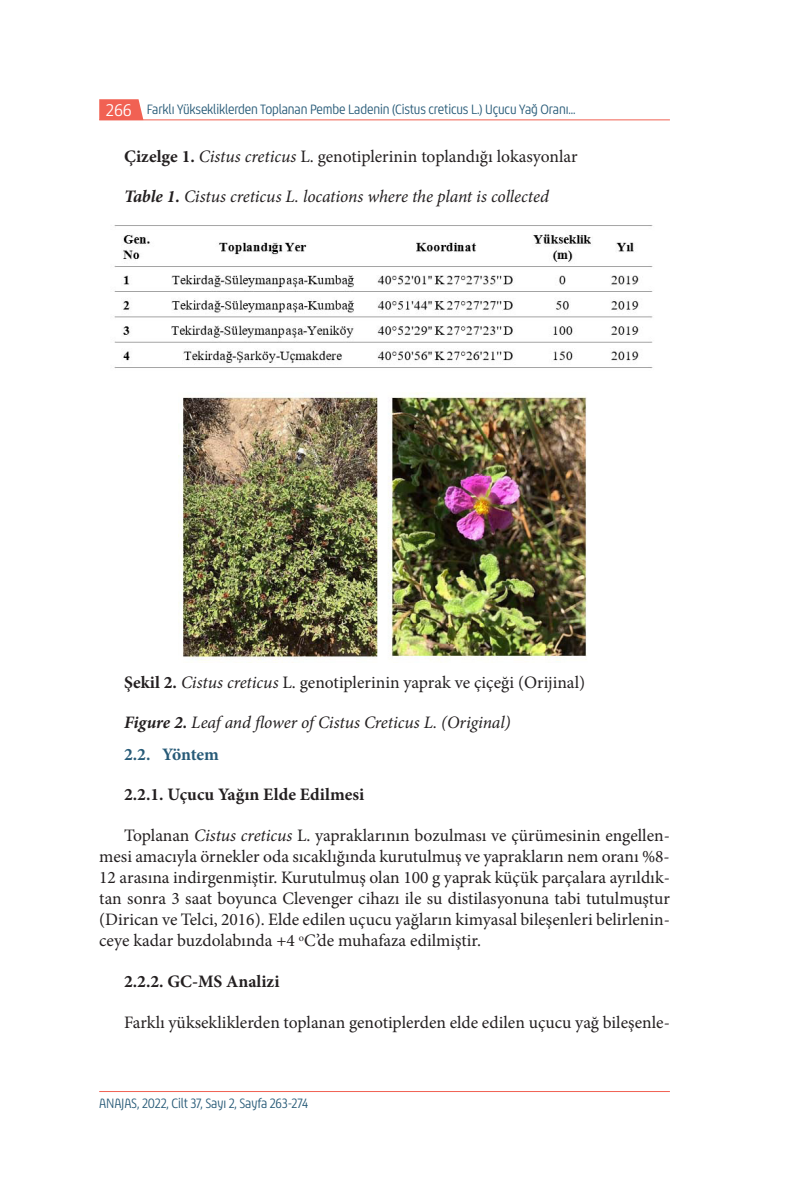
<style>
.page{position:relative;width:794px;height:1191px;background:#fff}
.page>*{position:absolute;margin:0;border:0;box-sizing:border-box;transform-origin:0 0}
.Anan_Metin{font:17.5px/21px "Minion Pro";color:#231f20;text-align:justify}
.Anan_Metin-2{font:italic 17.5px "Minion Pro";letter-spacing:-.005em;color:#231f20}
.Ara_Başlık{font:700 17.5px "Minion Pro";color:#231f20}
.Ara_Başlık-2{font:700 17.5px "Minion Pro";letter-spacing:-.01em;color:#275a77}
.t1{font:14px "Chypre Con Boo";letter-spacing:-.01em;color:#275a77}
.s1{font-family:"Chypre Nor Boo";font-size:17.5px;color:#fff}
.s2{font-weight:700}
.s3{font-style:italic}
</style>
<div class="page">
<hr style="left:99px;top:1091px;width:571px;height:1px;background:#f16153">
<svg style="left:99px;top:99px;width:44px;height:21px"></svg>
<hr style="left:99px;top:120px;width:571px;height:1px;background:#f16153">
<img style="left:114px;top:225px;width:539px;height:143px">
<img style="left:178px;top:393px;width:409px;height:268px">
<p class="t1" style="left:106px;top:101px;width:471px"><span class="s1">266</span> Farklı Yüksekliklerden Toplanan Pembe Ladenin (Cistus creticus L.) Uçucu Yağ Oranı...</p>
<p class="Anan_Metin" style="left:124px;top:146px;width:455px"><span class="s2">Çizelge 1.</span> <span class="s3">Cistus creticus</span> L. genotiplerinin toplandığı lokasyonlar</p>
<p class="Anan_Metin-2" style="left:124px;top:185px;width:426px"><span class="s2">Table 1.</span> Cistus creticus L. locations where the plant is collected</p>
<p class="Anan_Metin" style="left:124px;top:671px;width:463px"><span class="s2">Şekil 2.</span> <span class="s3">Cistus creticus</span> L. genotiplerinin yaprak ve çiçeği (Orijinal)</p>
<p class="Anan_Metin-2" style="left:124px;top:711px;width:388px"><span class="s2">Figure 2.</span> Leaf and flower of Cistus Creticus L. (Original)</p>
<p class="Ara_Başlık-2" style="left:124px;top:741px;width:96px">2.2. Yöntem</p>
<p class="Ara_Başlık" style="left:124px;top:782px;width:242px">2.2.1. Uçucu Yağın Elde Edilmesi</p>
<p class="Anan_Metin" style="left:99px;top:825px;width:572px;text-indent:25px">Toplanan <span class="s3">Cistus creticus</span> L. yapraklarının bozulması ve çürümesinin engellen&shy;mesi amacıyla örnekler oda sıcaklığında kurutulmuş ve yaprakların nem oranı %8- 12 arasına indirgenmiştir. Kurutulmuş olan 100 g yaprak küçük parçalara ayrıldık&shy;tan sonra 3 saat boyunca Clevenger cihazı ile su distilasyonuna tabi tutulmuştur (Dirican ve Telci, 2016). Elde edilen uçucu yağların kimyasal bileşenleri belirlenin&shy;ceye kadar buzdolabında +4 <sup>o</sup>C’de muhafaza edilmiştir.</p>
<p class="Ara_Başlık" style="left:124px;top:969px;width:157px">2.2.2. GC-MS Analizi</p>
<p class="Anan_Metin" style="left:124px;top:1012px;width:547px">Farklı yüksekliklerden toplanan genotiplerden elde edilen uçucu yağ bileşenle-</p>
<p class="t1" style="left:99px;top:1095px;width:210px">ANAJAS, 2022, Cilt 37, Sayı 2, Sayfa 263-274</p>
</div>
